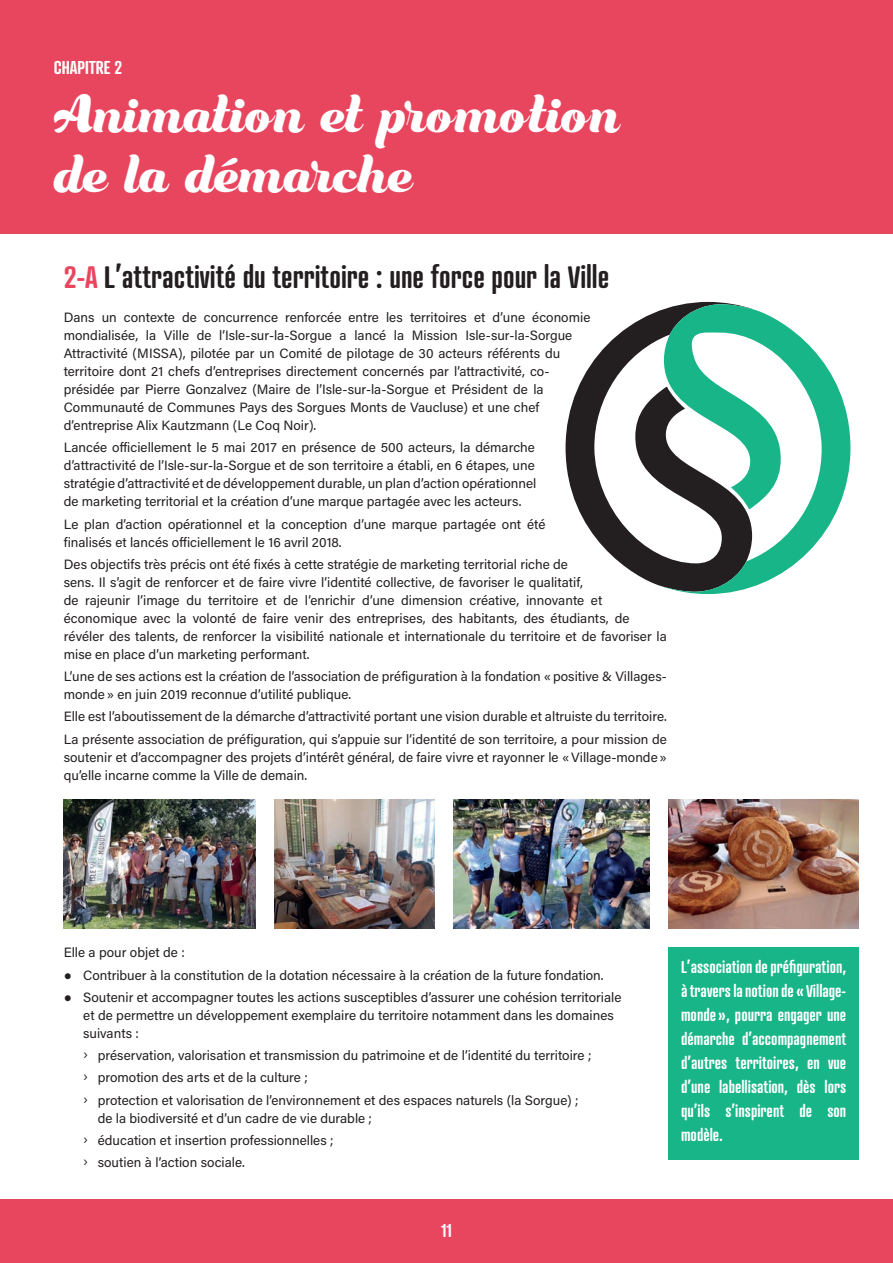
<style>
.page{position:relative;width:893px;height:1263px;background:#fff}
.page>*{position:absolute;margin:0;border:0;box-sizing:border-box;transform-origin:0 0}
.t1{font:49.5px/59.4px "Bungasai";color:#fff}
.t2{font:600 30px "Atrament";color:#231f20}
.t3{font:600 18px "Atrament";color:#fff}
.t4{font:600 16.5px/24px "Atrament";color:#fff;text-align:justify}
.t5{font:13.5px/18px "Acumin Variable Concept";color:#231f20}
.s1{color:#e8465f}
.s2{font-family:"Liberation Sans"}
</style>
<div class="page">
<div style="left:0;top:1199px;width:893px;height:64px;background:#e8465f"></div>
<div style="left:668px;top:947px;width:191px;height:213px;background:#17b588"></div>
<div style="left:0;top:0;width:893px;height:234px;background:#e8465f"></div>
<img style="left:668px;top:799px;width:191px;height:129px">
<img style="left:274px;top:799px;width:160px;height:129px">
<img style="left:454px;top:799px;width:195px;height:129px">
<img style="left:64px;top:799px;width:191px;height:129px">
<svg style="left:566px;top:302px;width:166px;height:284px"></svg>
<svg style="left:660px;top:304px;width:190px;height:290px"></svg>
<svg style="left:221px;top:157px;width:17px;height:10px"></svg>
<h3 class="t3" style="left:54px;top:56px;width:70px">CHAPITRE 2</h3>
<h1 class="t1" style="left:54px;top:89px;width:568px">Animation et promotion de la demarche</h1>
<h2 class="t2" style="left:64px;top:258px;width:547px"><span class="s1">2-A</span> L’attractivité du territoire : une force pour la Ville</h2>
<p class="t5" style="left:64px;top:308px;width:528px">Dans un contexte de concurrence renforcée entre les territoires et d’une économie mondialisée, la Ville de l’Isle-sur-la-Sorgue a lancé la Mission Isle-sur-la-Sorgue Attractivité (MISSA), pilotée par un Comité de pilotage de 30 acteurs référents du territoire dont 21 chefs d’entreprises directement concernés par l’attractivité, co&shy;présidée par Pierre Gonzalvez (Maire de l’Isle-sur-la-Sorgue et Président de la Communauté de Communes Pays des Sorgues Monts de Vaucluse) et une chef d’entreprise Alix Kautzmann (Le Coq Noir).</p>
<p class="t5" style="left:64px;top:438px;width:474px;text-align:justify">Lancée officiellement le 5 mai 2017 en présence de 500 acteurs, la démarche d’attractivité de l’Isle-sur-la-Sorgue et de son territoire a établi, en 6 étapes, une stratégie d’attractivité et de développement durable, un plan d’action opérationnel de marketing territorial et la création d’une marque partagée avec les acteurs.</p>
<p class="t5" style="left:64px;top:514px;width:483px">Le plan d’action opérationnel et la conception d’une marque partagée ont été finalisés et lancés officiellement le 16 avril 2018.</p>
<p class="t5" style="left:64px;top:555px;width:605px">Des objectifs très précis ont été fixés à cette stratégie de marketing territorial riche de<br>sens. Il s’agit de renforcer et de faire vivre l’identité collective, de favoriser le qualitatif,<br>de rajeunir l’image du territoire et de l’enrichir d’une dimension créative, innovante et économique avec la volonté de faire venir des entreprises, des habitants, des étudiants, de révéler des talents, de renforcer la visibilité nationale et internationale du territoire et de favoriser la mise en place d’un marketing performant.</p>
<p class="t5" style="left:64px;top:667px;width:605px">L’une de ses actions est la création de l’association de préfiguration à la fondation «positive &amp; Villages&shy;monde» en juin 2019 reconnue d’utilité publique.</p>
<p class="t5" style="left:64px;top:705px;width:605px;line-height:22.2px">Elle est l’aboutissement de la démarche d’attractivité portant une vision durable et altruiste du territoire.<br>La présente association de préfiguration, qui s’appuie sur l’identité de son territoire, a pour mission de</p>
<p class="t5" style="left:64px;top:747px;width:605px">soutenir et d’accompagner des projets d’intérêt général, de faire vivre et rayonner le «Village-monde» qu’elle incarne comme la Ville de demain.</p>
<p class="t5" style="left:64px;top:943px;width:122px">Elle a pour objet de :</p>
<p class="t5" style="left:64px;top:965px;width:541px"><span class="s2">●</span> Contribuer à la constitution de la dotation nécessaire à la création de la future fondation.</p>
<p class="t5" style="left:83px;top:987px;width:540px;text-indent:-19px"><span class="s2">●</span> Soutenir et accompagner toutes les actions susceptibles d’assurer une cohésion territoriale et de permettre un développement exemplaire du territoire notamment dans les domaines suivants :</p>
<p class="t5" style="left:83px;top:1044px;width:510px;line-height:22.2px">› préservation, valorisation et transmission du patrimoine et de l’identité du territoire ; › promotion des arts et de la culture ;<br>› protection et valorisation de l’environnement et des espaces naturels (la Sorgue) ;</p>
<p class="t5" style="left:83px;top:1106px;width:290px;line-height:22.2px;text-indent:15px">de la biodiversité et d’un cadre de vie durable ; › éducation et insertion professionnelles ;<br>› soutien à l’action sociale.</p>
<h3 class="t3" style="left:441px;top:1219px;width:12px">11</h3>
<p class="t4" style="left:681px;top:955px;width:167px">L’association de préfiguration, à travers la notion de « Village&shy;monde », pourra engager une démarche d’accompagnement d’autres territoires, en vue d’une labellisation, dès lors qu’ils s’inspirent de son modèle.</p>
</div>
